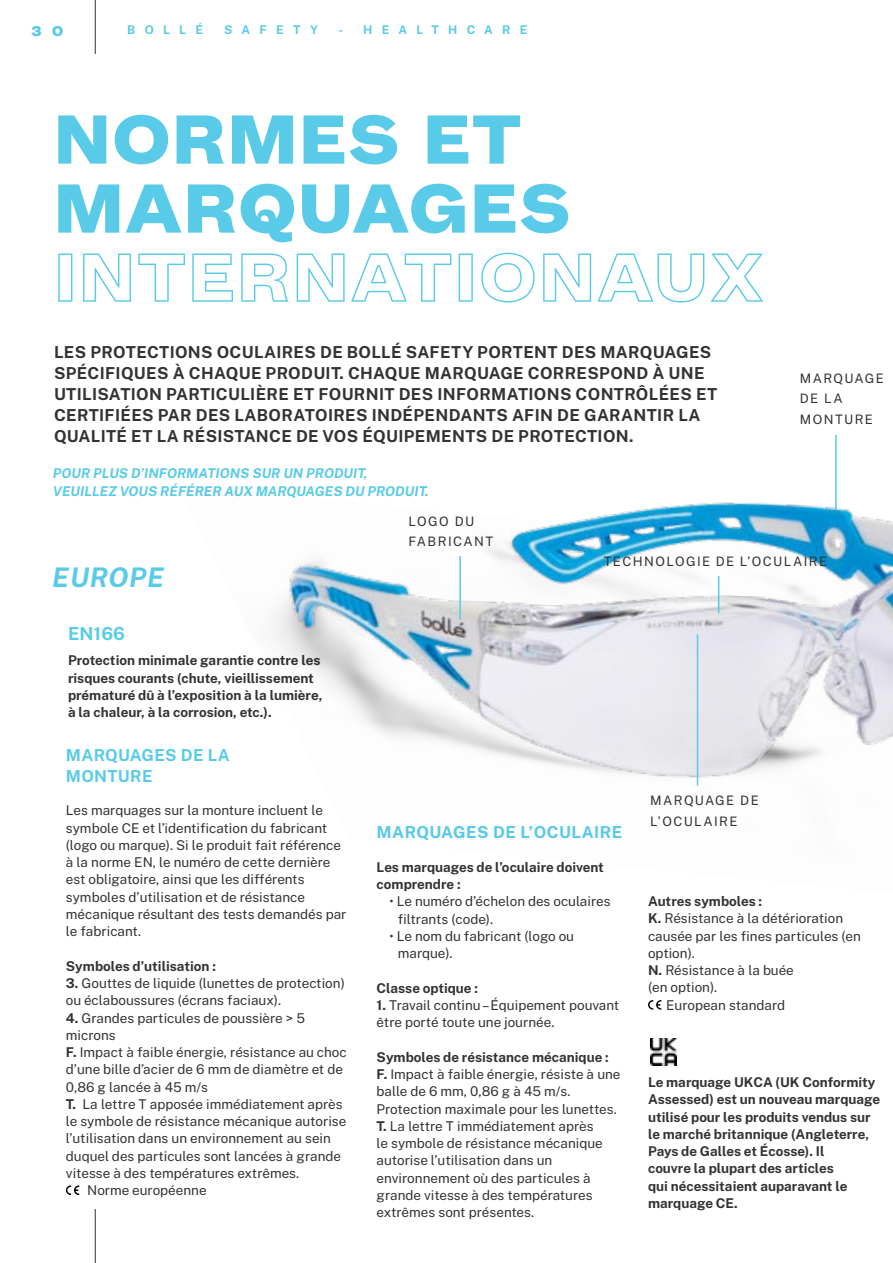
<style>
.page{position:relative;width:893px;height:1263px;background:#fff}
.page>*{position:absolute;margin:0;border:0;box-sizing:border-box;transform-origin:0 0}
.t1{font:900 66px/69px "Mint Grotesk V1.1";letter-spacing:.03em;color:#59cbe8}
.t2{font:66px "Mint Grotesk Outline";letter-spacing:.03em;color:#59cbe8}
.t3{font:italic 700 27px "Public Sans";letter-spacing:.02em;color:#59cbe8}
.t4{font:700 18px "Public Sans";color:#59cbe8}
.t5{font:700 16.5px/21px "Public Sans";letter-spacing:.02em;color:#333}
.t6{font:700 16.5px/21px "Public Sans";letter-spacing:.02em;color:#59cbe8}
.t7{font:13.5px/17.2px "Public Sans";color:#333}
.t8{font:700 13.5px/17.2px "Public Sans";color:#333}
.t9{font:italic 700 13.5px/17.2px "Public Sans";color:#59cbe8}
.t10{font:900 13.5px "Mint Grotesk V1.1";color:#59cbe8}
.t11{font:13.05px/20.4px "Public Sans";letter-spacing:.11em;color:#333}
.t12{font:700 12px "Public Sans";letter-spacing:.77em;color:#59cbe8}
.s1{font-weight:700}
</style>
<div class="page">
<hr style="left:95px;top:0;width:1px;height:54px;background:#333">
<hr style="left:95px;top:1209px;width:1px;height:54px;background:#333">
<svg style="left:66px;top:1185px;width:13px;height:10px"></svg>
<svg style="left:648px;top:1000px;width:13px;height:9px"></svg>
<img style="left:650px;top:1039px;width:27px;height:26px">
<hr style="left:835px;top:435px;width:2px;height:92px;background:#59cbe8">
<img style="left:271px;top:441px;width:622px;height:345px">
<hr style="left:718px;top:576px;width:1px;height:37px;background:#59cbe8">
<hr style="left:697px;top:634px;width:1px;height:151px;background:#59cbe8">
<hr style="left:459px;top:556px;width:2px;height:64px;background:#59cbe8">
<p class="t10" style="left:31px;top:23px;width:33px">3 0</p>
<p class="t12" style="left:127px;top:21px;width:77px">BOLLÉ</p>
<p class="t12" style="left:224px;top:21px;width:96px">SAFETY</p>
<p class="t12" style="left:338px;top:21px;width:191px">- HEALTHCARE</p>
<h1 class="t1" style="left:54px;top:105px;width:518px">NORMES ET<br>MARQUAGES</h1>
<h1 class="t2" style="left:54px;top:236px;width:711px">INTERNATIONAUX</h1>
<p class="t5" style="left:54px;top:340px;width:665px">LES PROTECTIONS OCULAIRES DE BOLLÉ SAFETY PORTENT DES MARQUAGES SPÉCIFIQUES À CHAQUE PRODUIT. CHAQUE MARQUAGE CORRESPOND À UNE UTILISATION PARTICULIÈRE ET FOURNIT DES INFORMATIONS CONTRÔLÉES ET CERTIFIÉES PAR DES LABORATOIRES INDÉPENDANTS AFIN DE GARANTIR LA QUALITÉ ET LA RÉSISTANCE DE VOS ÉQUIPEMENTS DE PROTECTION.</p>
<p class="t9" style="left:53px;top:465px;width:377px">POUR PLUS D’INFORMATIONS SUR UN PRODUIT,<br>VEUILLEZ VOUS RÉFÉRER AUX MARQUAGES DU PRODUIT.</p>
<p class="t11" style="left:409px;top:510px;width:86px">LOGO DU<br>FABRICANT</p>
<p class="t11" style="left:800px;top:367px;width:86px">MARQUAGE<br>DE LA<br>MONTURE</p>
<h2 class="t3" style="left:53px;top:560px;width:113px">EUROPE</h2>
<h3 class="t4" style="left:68px;top:620px;width:59px">EN166</h3>
<p class="t8" style="left:68px;top:651px;width:256px">Protection minimale garantie contre les risques courants (chute, vieillissement prématuré dû à l’exposition à la lumière, à la chaleur, à la corrosion, etc.).</p>
<p class="t6" style="left:66px;top:743px;width:165px">MARQUAGES DE LA<br>MONTURE</p>
<p class="t7" style="left:66px;top:801px;width:282px">Les marquages sur la monture incluent le symbole CE et l’identification du fabricant (logo ou marque). Si le produit fait référence à la norme EN, le numéro de cette dernière est obligatoire, ainsi que les différents symboles d’utilisation et de résistance mécanique résultant des tests demandés par le fabricant.</p>
<p class="t8" style="left:66px;top:956px;width:152px">Symboles d’utilisation :</p>
<p class="t7" style="left:66px;top:974px;width:280px"><span class="s1">3.</span> Gouttes de liquide (lunettes de protection) ou éclaboussures (écrans faciaux).</p>
<p class="t7" style="left:66px;top:1008px;width:241px"><span class="s1">4.</span> Grandes particules de poussière &gt; 5</p>
<p class="t7" style="left:66px;top:1025px;width:51px">microns</p>
<p class="t7" style="left:66px;top:1043px;width:282px"><span class="s1">F.</span> Impact à faible énergie, résistance au choc</p>
<p class="t7" style="left:66px;top:1060px;width:279px">d’une bille d’acier de 6 mm de diamètre et de</p>
<p class="t7" style="left:66px;top:1077px;width:144px">0,86 g lancée à 45 m/s</p>
<p class="t7" style="left:66px;top:1094px;width:278px"><span class="s1">T.</span> La lettre T apposée immédiatement après</p>
<p class="t7" style="left:66px;top:1112px;width:282px">le symbole de résistance mécanique autorise</p>
<p class="t7" style="left:66px;top:1129px;width:267px">l’utilisation dans un environnement au sein</p>
<p class="t7" style="left:66px;top:1146px;width:277px">duquel des particules sont lancées à grande</p>
<p class="t7" style="left:66px;top:1163px;width:235px">vitesse à des températures extrêmes.</p>
<p class="t7" style="left:87px;top:1181px;width:121px">Norme européenne</p>
<p class="t11" style="left:604px;top:550px;width:225px">TECHNOLOGIE DE L’OCULAIRE</p>
<p class="t6" style="left:377px;top:821px;width:247px">MARQUAGES DE L’OCULAIRE</p>
<p class="t8" style="left:377px;top:857px;width:229px">Les marquages de l’oculaire doivent comprendre :</p>
<p class="t7" style="left:398px;top:892px;width:214px;text-indent:-9px">• Le numéro d’échelon des oculaires filtrants (code).</p>
<p class="t7" style="left:398px;top:926px;width:177px;text-indent:-9px">• Le nom du fabricant (logo ou marque).</p>
<p class="t8" style="left:377px;top:978px;width:103px">Classe optique :</p>
<p class="t7" style="left:377px;top:996px;width:244px"><span class="s1">1.</span> Travail continu – Équipement pouvant être porté toute une journée.</p>
<p class="t7" style="left:377px;top:1047px;width:245px"><span class="s1">Symboles de résistance mécanique :<br>F.</span> Impact à faible énergie, résiste à une balle de 6 mm, 0,86 g à 45 m/s.<br>Protection maximale pour les lunettes.<br><span class="s1">T.</span> La lettre T immédiatement après<br>le symbole de résistance mécanique autorise l’utilisation dans un environnement où des particules à grande vitesse à des températures extrêmes sont présentes.</p>
<p class="t11" style="left:650px;top:790px;width:110px">MARQUAGE DE<br>L’OCULAIRE</p>
<p class="t8" style="left:648px;top:892px;width:116px">Autres symboles :</p>
<p class="t7" style="left:648px;top:909px;width:197px"><span class="s1">K.</span> Résistance à la détérioration</p>
<p class="t7" style="left:648px;top:926px;width:214px">causée par les fines particules (en</p>
<p class="t7" style="left:648px;top:943px;width:48px">option).</p>
<p class="t7" style="left:648px;top:961px;width:147px"><span class="s1">N.</span> Résistance à la buée</p>
<p class="t7" style="left:648px;top:978px;width:71px">(en option).</p>
<p class="t7" style="left:666px;top:995px;width:121px">European standard</p>
<p class="t8" style="left:648px;top:1073px;width:234px">Le marquage UKCA (UK Conformity<br>Assessed) est un nouveau marquage utilisé pour les produits vendus sur le marché britannique (Angleterre,<br>Pays de Galles et Écosse). Il<br>couvre la plupart des articles<br>qui nécessitaient auparavant le marquage CE.</p>
</div>
